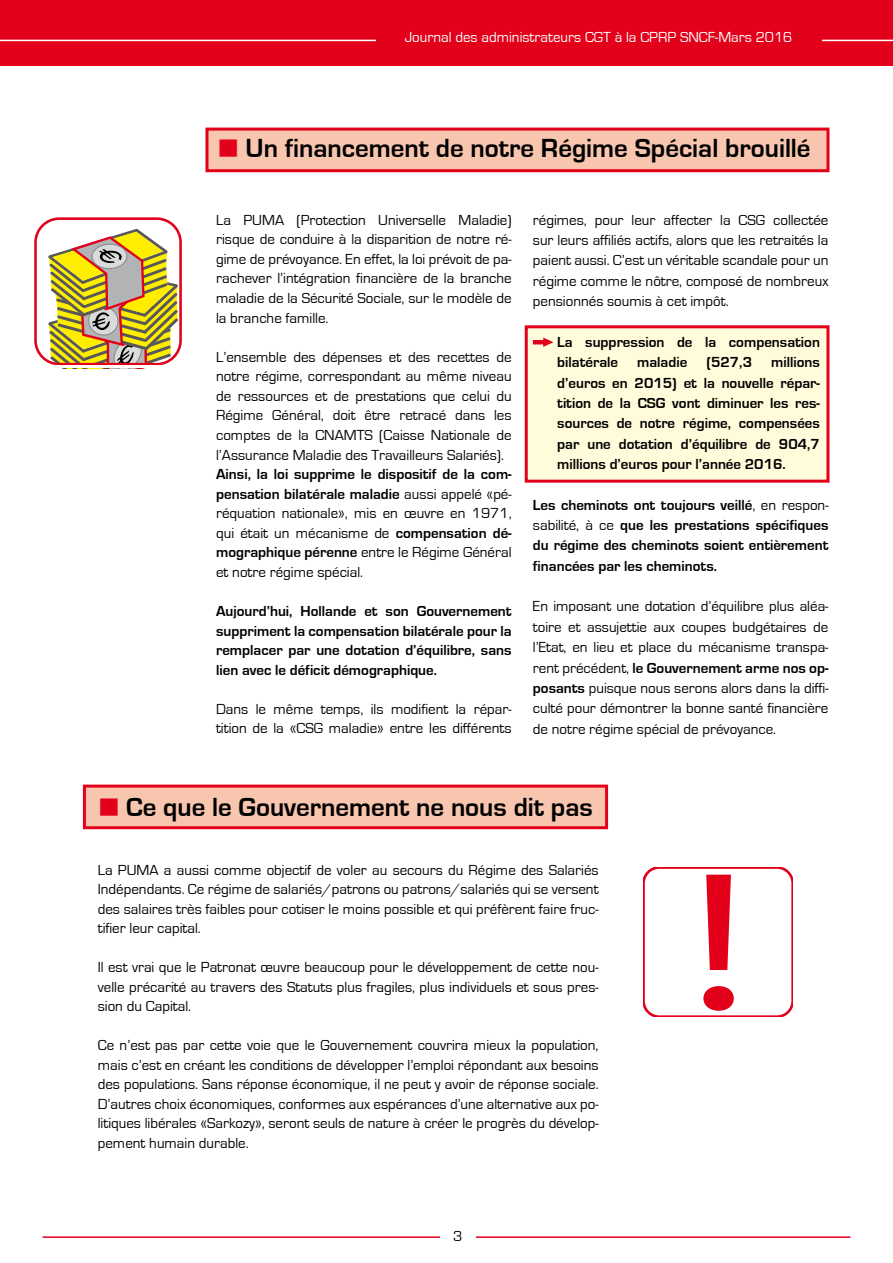
<style>
.page{position:relative;width:893px;height:1263px;background:#fff}
.page>*{position:absolute;margin:0;border:0;box-sizing:border-box;transform-origin:0 0}
.t1{font:700 27px "Eurostile";color:#000}
.t2{font:15px/19.5px "Eurostile";color:#000;text-align:justify}
.t3{font:700 15px/20.4px "Eurostile";color:#000;text-align:justify}
.t4{font:15px "Eurostile";color:#fff}
.s1{color:#e2001a}
.s2{font-weight:700}
.s3{font-weight:400}
</style>
<div class="page">
<div style="left:525px;top:325px;width:304px;height:158px;background:#fffbdb;border:3px solid #e2001a"></div>
<div style="left:83px;top:784px;width:525px;height:45px;background:#f8c5ae;border:3px solid #e2001a"></div>
<div style="left:205px;top:128px;width:624px;height:44px;background:#f8c5ae;border:3px solid #e2001a"></div>
<hr style="left:43px;top:1236px;width:807px;height:2px;background:#e2001a">
<div style="left:440px;top:1225px;width:35px;height:23px;background:#fff"></div>
<div style="left:0;top:0;width:893px;height:66px;background:#e2001a"></div>
<hr style="left:0;top:40px;width:893px;height:1px;background:#fff">
<div style="left:376px;top:32px;width:445px;height:17px;background:#e2001a"></div>
<svg style="left:533px;top:338px;width:20px;height:9px"></svg>
<svg style="left:47px;top:228px;width:131px;height:137px"></svg>
<div style="left:34px;top:217px;width:148px;height:148px;border:3px solid #e2001a;border-radius:24px"></div>
<svg style="left:643px;top:867px;width:150px;height:150px"></svg>
<p class="t4" style="left:405px;top:29px;width:389px">Journal des administrateurs CGT à la CPRP SNCF-Mars 2016</p>
<h1 class="t1" style="left:217px;top:133px;width:595px"><span class="s1">■</span> Un financement de notre Régime Spécial brouillé</h1>
<p class="t2" style="left:216px;top:210px;width:297px">La PUMA (Protection Universelle Maladie) risque de conduire à la disparition de notre ré&shy;gime de prévoyance. En effet, la loi prévoit de pa&shy;rachever l’intégration financière de la branche maladie de la Sécurité Sociale, sur le modèle de la branche famille.</p>
<p class="t2" style="left:216px;top:347px;width:297px">L’ensemble des dépenses et des recettes de notre régime, correspondant au même niveau de ressources et de prestations que celui du Régime Général, doit être retracé dans les comptes de la CNAMTS (Caisse Nationale de l’Assurance Maladie des Travailleurs Salariés).</p>
<p class="t2" style="left:216px;top:465px;width:297px"><span class="s2">Ainsi, la loi supprime le dispositif de la com&shy;pensation bilatérale maladie</span> aussi appelé «pé&shy;réquation nationale», mis en œuvre en 1971, qui était un mécanisme de <span class="s2">compensation dé&shy;mographique pérenne</span> entre le Régime Général et notre régime spécial.</p>
<p class="t3" style="left:216px;top:602px;width:297px;line-height:19.5px">Aujourd’hui, Hollande et son Gouvernement suppriment la compensation bilatérale pour la remplacer par une dotation d’équilibre, sans lien avec le déficit démographique.</p>
<p class="t2" style="left:216px;top:699px;width:297px">Dans le même temps, ils modifient la répar&shy;tition de la «CSG maladie» entre les différents</p>
<p class="t2" style="left:533px;top:210px;width:297px;line-height:20.4px">régimes, pour leur affecter la CSG collectée sur leurs affiliés actifs, alors que les retraités la paient aussi. C’est un véritable scandale pour un régime comme le nôtre, composé de nombreux pensionnés soumis à cet impôt.</p>
<p class="t3" style="left:557px;top:332px;width:264px">La suppression de la compensation bilatérale</p>
<p class="t3" style="left:637px;top:352px;width:52px">maladie</p>
<p class="t3" style="left:706px;top:352px;width:47px">(527,3</p>
<p class="t3" style="left:557px;top:352px;width:264px;text-indent:214px">millions d’euros en 2015) et la nouvelle répar&shy;tition de la CSG vont diminuer les res&shy;sources de notre régime, compensées par une dotation d’équilibre de 904,7 millions d’euros pour l’année 2016.</p>
<p class="t3" style="left:533px;top:495px;width:297px">Les cheminots ont toujours veillé<span class="s3">, en respon&shy;sabilité, à ce</span> que les prestations spécifiques du régime des cheminots soient entièrement financées par les cheminots.</p>
<p class="t2" style="left:533px;top:597px;width:297px;line-height:20.4px">En imposant une dotation d’équilibre plus aléa&shy;toire et assujettie aux coupes budgétaires de l’Etat, en lieu et place du mécanisme transpa&shy;rent précédent, <span class="s2">le Gouvernement arme nos op&shy;posants</span> puisque nous serons alors dans la diffi&shy;culté pour démontrer la bonne santé financière de notre régime spécial de prévoyance.</p>
<h1 class="t1" style="left:98px;top:793px;width:496px"><span class="s1">■</span> Ce que le Gouvernement ne nous dit pas</h1>
<p class="t2" style="left:98px;top:860px;width:502px">La PUMA a aussi comme objectif de voler au secours du Régime des Salariés Indépendants. Ce régime de salariés/patrons ou patrons/salariés qui se versent des salaires très faibles pour cotiser le moins possible et qui préfèrent faire fruc&shy;tifier leur capital.</p>
<p class="t2" style="left:98px;top:958px;width:502px">Il est vrai que le Patronat œuvre beaucoup pour le développement de cette nou&shy;velle précarité au travers des Statuts plus fragiles, plus individuels et sous pres&shy;sion du Capital.</p>
<p class="t2" style="left:98px;top:1036px;width:502px">Ce n’est pas par cette voie que le Gouvernement couvrira mieux la population, mais c’est en créant les conditions de développer l’emploi répondant aux besoins des populations. Sans réponse économique, il ne peut y avoir de réponse sociale.<br>D’autres choix économiques, conformes aux espérances d’une alternative aux po&shy;litiques libérales «Sarkozy», seront seuls de nature à créer le progrès du dévelop&shy;pement humain durable.</p>
<p class="t2" style="left:453px;top:1227px;width:11px">3</p>
</div>
